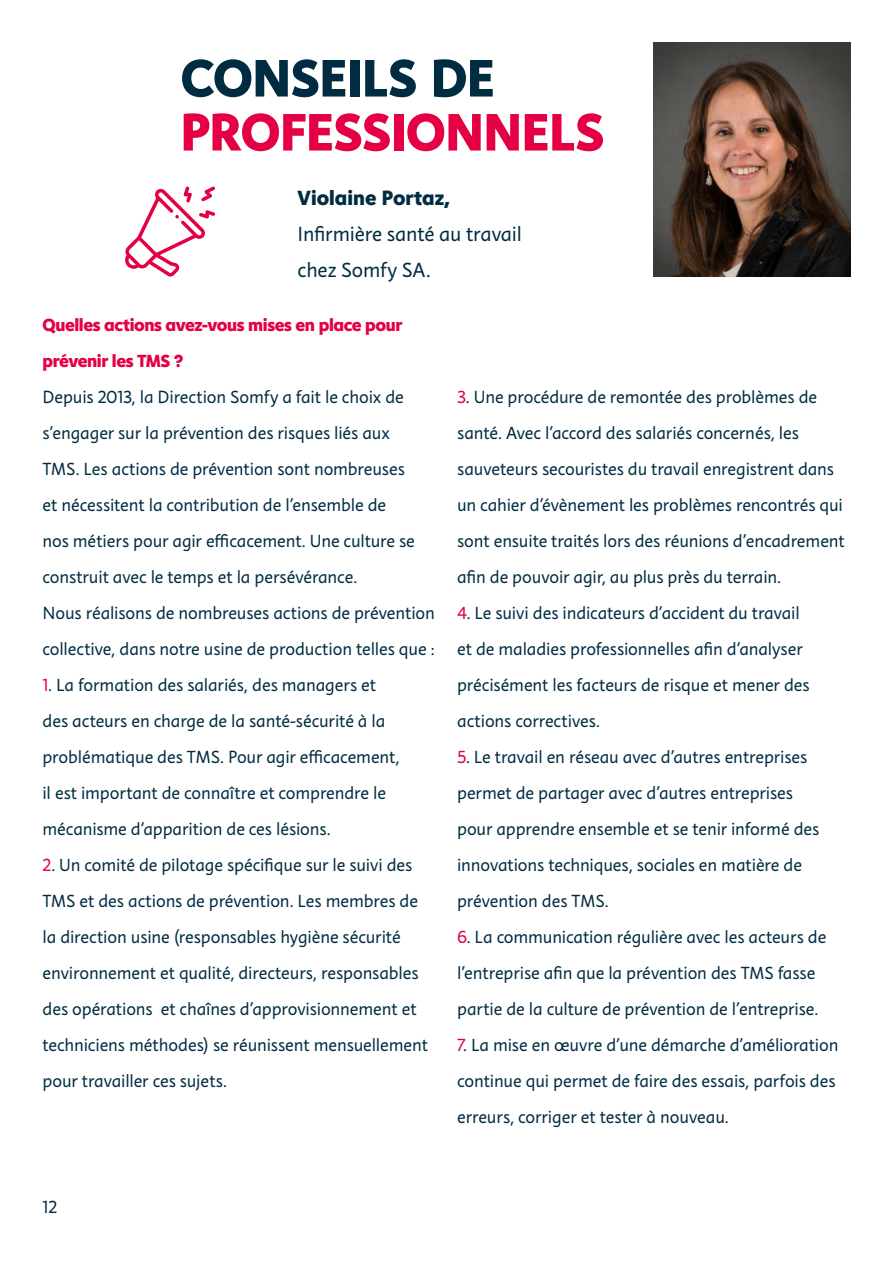
<style>
.page{position:relative;width:893px;height:1263px;background:#fff}
.page>*{position:absolute;margin:0;border:0;box-sizing:border-box;transform-origin:0 0}
.Section_-H1{font:800 54px/54px "Instant 5";letter-spacing:-.005em;color:#e50043}
.t1{font:21px/36px "Instant 3";letter-spacing:-.005em;color:#002c42}
.t2{font:18px/36px "Instant 3";letter-spacing:-.005em;color:#002c42}
.Section_-H2{font:800 18px/36px "Instant 5";letter-spacing:-.025em;color:#e50043}
.s1{color:#002c42}
.s2{font-family:"Instant 5";font-weight:800}
.s3{color:#e50043}
</style>
<div class="page">
<svg style="left:125px;top:186px;width:90px;height:91px"></svg>
<img style="left:654px;top:43px;width:196px;height:234px">
<h1 class="Section_-H1" style="left:181px;top:50px;width:425px"><span class="s1">CONSEILS DE<br></span>PROFESSIONNELS</h1>
<p class="t1" style="left:298px;top:180px;width:226px"><span class="s2">Violaine Portaz,<br></span>Infirmière santé au travail chez Somfy SA.</p>
<h2 class="Section_-H2" style="left:43px;top:306px;width:361px">Quelles actions avez-vous mises en place pour prévenir les TMS ?</h2>
<p class="t2" style="left:43px;top:379px;width:394px">Depuis 2013, la Direction Somfy a fait le choix de s’engager sur la prévention des risques liés aux<br>TMS. Les actions de prévention sont nombreuses<br>et nécessitent la contribution de l’ensemble de<br>nos métiers pour agir efficacement. Une culture se construit avec le temps et la persévérance.<br>Nous réalisons de nombreuses actions de prévention collective, dans notre usine de production telles que :</p>
<p class="t2" style="left:43px;top:667px;width:359px"><span class="s3">1</span>. La formation des salariés, des managers et des acteurs en charge de la santé-sécurité à la problématique des TMS. Pour agir efficacement, il est important de connaître et comprendre le mécanisme d’apparition de ces lésions.</p>
<p class="t2" style="left:43px;top:847px;width:387px"><span class="s3">2</span>. Un comité de pilotage spécifique sur le suivi des TMS et des actions de prévention. Les membres de la direction usine (responsables hygiène sécurité environnement et qualité, directeurs, responsables des opérations et chaînes d’approvisionnement et techniciens méthodes) se réunissent mensuellement pour travailler ces sujets.</p>
<p class="t2" style="left:457px;top:379px;width:389px"><span class="s3">3</span>. Une procédure de remontée des problèmes de santé. Avec l’accord des salariés concernés, les sauveteurs secouristes du travail enregistrent dans un cahier d’évènement les problèmes rencontrés qui sont ensuite traités lors des réunions d’encadrement afin de pouvoir agir, au plus près du terrain.</p>
<p class="t2" style="left:457px;top:595px;width:354px"><span class="s3">4</span>. Le suivi des indicateurs d’accident du travail et de maladies professionnelles afin d’analyser précisément les facteurs de risque et mener des actions correctives.</p>
<p class="t2" style="left:457px;top:739px;width:364px"><span class="s3">5</span>. Le travail en réseau avec d’autres entreprises permet de partager avec d’autres entreprises pour apprendre ensemble et se tenir informé des innovations techniques, sociales en matière de prévention des TMS.</p>
<p class="t2" style="left:457px;top:919px;width:371px"><span class="s3">6</span>. La communication régulière avec les acteurs de l’entreprise afin que la prévention des TMS fasse partie de la culture de prévention de l’entreprise.</p>
<p class="t2" style="left:457px;top:1027px;width:383px"><span class="s3">7</span>. La mise en œuvre d’une démarche d’amélioration continue qui permet de faire des essais, parfois des erreurs, corriger et tester à nouveau.</p>
<p class="t2" style="left:43px;top:1189px;width:17px">12</p>
</div>
